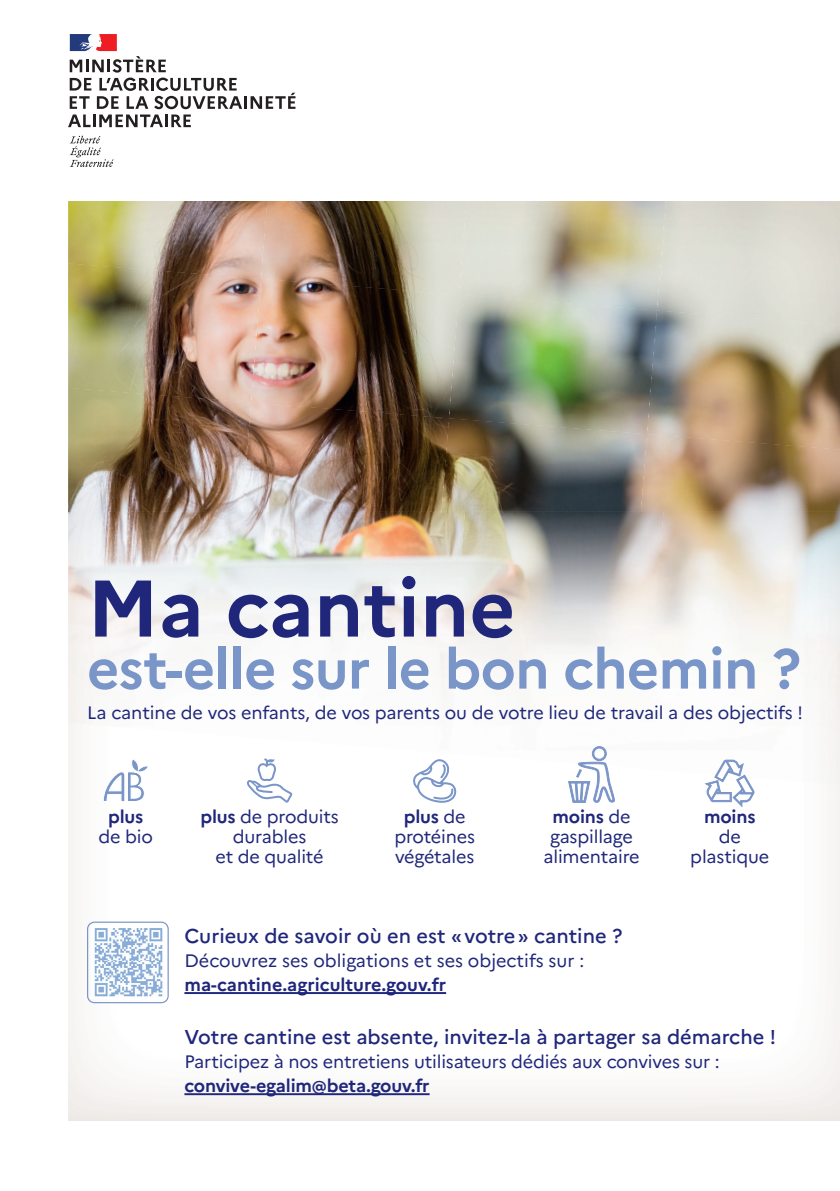
<style>
.page{position:relative;width:840px;height:1191px;background:#fff}
.page>*{position:absolute;margin:0;border:0;box-sizing:border-box;transform-origin:0 0}
.t1{font:700 80px "Marianne";color:#20277b}
.t2{font:700 56px "Marianne";letter-spacing:-.015em;color:#7a95c8}
.t3{font:500 20px "Marianne";color:#20277b}
.t4{font:18px/20px "Marianne";letter-spacing:-.01em;color:#20277b;text-align:center}
.t5{font:700 18px "Marianne";letter-spacing:-.01em;color:#20277b}
.s1{font-weight:700}
</style>
<div class="page">
<img style="left:466px;top:201px;width:199px;height:109px">
<img style="left:267px;top:201px;width:199px;height:93px">
<img style="left:68px;top:201px;width:199px;height:78px">
<img style="left:656px;top:310px;width:183px;height:124px">
<img style="left:459px;top:294px;width:197px;height:140px">
<img style="left:261px;top:279px;width:198px;height:139px">
<img style="left:68px;top:263px;width:193px;height:139px">
<img style="left:647px;top:434px;width:192px;height:78px">
<img style="left:449px;top:418px;width:198px;height:94px">
<img style="left:251px;top:402px;width:198px;height:110px">
<img style="left:68px;top:388px;width:183px;height:124px">
<img style="left:663px;top:512px;width:176px;height:121px">
<img style="left:465px;top:512px;width:198px;height:121px">
<img style="left:266px;top:512px;width:199px;height:105px">
<img style="left:68px;top:512px;width:198px;height:90px">
<img style="left:456px;top:617px;width:197px;height:134px">
<img style="left:259px;top:602px;width:197px;height:149px">
<img style="left:68px;top:586px;width:191px;height:151px">
<svg style="left:70px;top:136px;width:44px;height:31px"></svg>
<svg style="left:68px;top:34px;width:227px;height:93px"></svg>
<hr style="left:184px;top:1093px;width:245px;height:2px;background:#20277b">
<hr style="left:184px;top:992px;width:262px;height:2px;background:#20277b">
<svg style="left:413px;top:759px;width:44px;height:44px"></svg>
<svg style="left:246px;top:758px;width:46px;height:44px"></svg>
<svg style="left:568px;top:746px;width:46px;height:56px"></svg>
<svg style="left:704px;top:759px;width:49px;height:48px"></svg>
<svg style="left:103px;top:759px;width:45px;height:42px"></svg>
<img style="left:91px;top:928px;width:74px;height:69px">
<div style="left:87px;top:921px;width:82px;height:82px;border:1px solid #7a95c8;border-radius:7px"></div>
<h1 class="t1" style="left:87px;top:546px;width:430px">Ma cantine</h1>
<h2 class="t2" style="left:87px;top:625px;width:715px">est-elle sur le bon chemin ?</h2>
<p class="t4" style="left:87px;top:701px;width:717px">La cantine de vos enfants, de vos parents ou de votre lieu de travail a des objectifs !</p>
<p class="t5" style="left:108px;top:802px;width:37px">plus</p>
<p class="t4" style="left:98px;top:825px;width:56px">de bio</p>
<p class="t4" style="left:200px;top:805px;width:140px"><span class="s1">plus</span> de produits durables<br>et de qualité</p>
<p class="t4" style="left:394px;top:805px;width:82px"><span class="s1">plus</span> de protéines végétales</p>
<p class="t4" style="left:543px;top:805px;width:98px"><span class="s1">moins</span> de gaspillage alimentaire</p>
<p class="t5" style="left:703px;top:802px;width:53px">moins</p>
<p class="t4" style="left:690px;top:825px;width:80px">de plastique</p>
<p class="t3" style="left:184px;top:923px;width:439px">Curieux de savoir où en est votre cantine ?</p>
<p class="t4" style="left:184px;top:948px;width:401px">Découvrez ses obligations et ses objectifs sur :</p>
<p class="t5" style="left:184px;top:970px;width:263px">ma-cantine.agriculture.gouv.fr</p>
<p class="t3" style="left:184px;top:1024px;width:593px">Votre cantine est absente, invitez-la à partager sa démarche !</p>
<p class="t4" style="left:184px;top:1050px;width:536px">Participez à nos entretiens utilisateurs dédiés aux convives sur :</p>
<p class="t5" style="left:184px;top:1071px;width:246px">convive-egalim@beta.gouv.fr</p>
</div>
